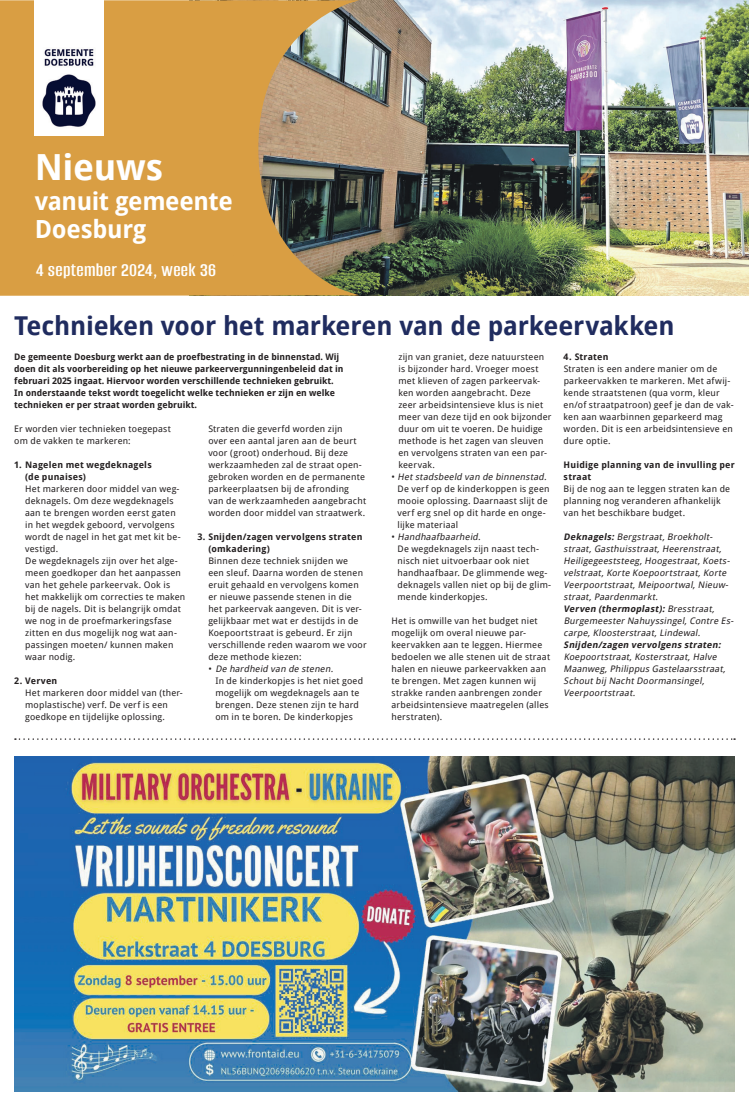
<style>
.page{position:relative;width:749px;height:1106px;background:#fff}
.page>*{position:absolute;margin:0;border:0;box-sizing:border-box;transform-origin:0 0}
.t1{font:700 36px "Droid Sans";letter-spacing:-.01em;color:#fff}
.t2{font:700 26px "Droid Sans";letter-spacing:-.005em;color:#202c5f}
.t3{font:700 25px/28px "Droid Sans";letter-spacing:-.015em;color:#fff}
.t4{font:600 20px "Alumni Sans";letter-spacing:.02em;color:#fff}
.t5{font:9px/12px "Droid Sans";letter-spacing:.02em;color:#231f20}
.t6{font:italic 9px/12px "Droid Sans";color:#231f20}
.t7{font:700 9px/12px "Droid Sans";color:#231f20}
.t8{font:700 9px/12px "Droid Sans";letter-spacing:.025em;color:#231f20}
.t9{font:700 9px/12px "Droid Sans";letter-spacing:.02em;color:#231f20}
.t10{font:italic 700 9px "Droid Sans";color:#231f20}
.s1{font-style:italic}
.s2{font-weight:700}
</style>
<div class="page">
<img style="left:359px;top:0;width:389px;height:295px">
<svg style="left:0;top:0;width:359px;height:296px;background:#c5964d"></svg>
<img style="left:35px;top:0;width:68px;height:136px">
<svg style="left:15px;top:738px;width:719px;height:2px"></svg>
<img style="left:14px;top:756px;width:720px;height:335px">
<h1 class="t1" style="left:35px;top:142px;width:130px">Nieuws</h1>
<h3 class="t3" style="left:35px;top:187px;width:199px">vanuit gemeente<br>Doesburg</h3>
<h3 class="t4" style="left:36px;top:259px;width:181px">4 september 2024, week 36</h3>
<h2 class="t2" style="left:14px;top:307px;width:661px">Technieken voor het markeren van de parkeervakken</h2>
<p class="t7" style="left:14px;top:351px;width:331px">De gemeente Doesburg werkt aan de proefbestrating in de binnenstad. Wij doen dit als voorbereiding op het nieuwe parkeervergunningenbeleid dat in februari 2025 ingaat. Hiervoor worden verschillende technieken gebruikt.<br>In onderstaande tekst wordt toegelicht welke technieken er zijn en welke technieken er per straat worden gebruikt.</p>
<p class="t5" style="left:14px;top:423px;width:158px">Er worden vier technieken toegepast om de vakken te markeren:</p>
<p class="t8" style="left:25px;top:459px;width:128px;text-indent:-11px">1. Nagelen met wegdeknagels (de punaises)</p>
<p class="t5" style="left:25px;top:483px;width:162px">Het markeren door middel van weg&shy;deknagels. Om deze wegdeknagels aan te brengen worden eerst gaten in het wegdek geboord, vervolgens wordt de nagel in het gat met kit be&shy;vestigd.<br>De wegdeknagels zijn over het alge&shy;meen goedkoper dan het aanpassen van het gehele parkeervak. Ook is het makkelijk om correcties te maken bij de nagels. Dit is belangrijk omdat we nog in de proefmarkeringsfase zitten en dus mogelijk nog wat aan&shy;passingen moeten/ kunnen maken waar nodig.</p>
<p class="t7" style="left:14px;top:675px;width:45px">2. Verven</p>
<p class="t5" style="left:25px;top:687px;width:159px">Het markeren door middel van (ther&shy;moplastische) verf. De verf is een goedkope en tijdelijke oplossing.</p>
<p class="t5" style="left:208px;top:422px;width:159px">Straten die geverfd worden zijn<br>over een aantal jaren aan de beurt voor (groot) onderhoud. Bij deze werkzaamheden zal de straat open&shy;gebroken worden en de permanente parkeerplaatsen bij de afronding van de werkzaamheden aangebracht worden door middel van straatwerk.</p>
<p class="t8" style="left:208px;top:531px;width:156px;text-indent:-11px">3. Snijden/zagen vervolgens straten (omkadering)</p>
<p class="t5" style="left:208px;top:555px;width:160px">Binnen deze techniek snijden we<br>een sleuf. Daarna worden de stenen eruit gehaald en vervolgens komen er nieuwe passende stenen in die het parkeervak aangeven. Dit is ver&shy;gelijkbaar met wat er destijds in de<br>Koepoortstraat is gebeurd. Er zijn verschillende reden waarom we voor deze methode kiezen:</p>
<p class="t5" style="left:215px;top:663px;width:149px;text-indent:-7px">• <span class="s1">De hardheid van de stenen.<br></span>In de kinderkopjes is het niet goed mogelijk om wegdeknagels aan te brengen. Deze stenen zijn te hard om in te boren. De kinderkopjes</p>
<p class="t5" style="left:398px;top:350px;width:154px">zijn van graniet, deze natuursteen is bijzonder hard. Vroeger moest met klieven of zagen parkeervak&shy;ken worden aangebracht. Deze<br>zeer arbeidsintensieve klus is niet meer van deze tijd en ook bijzonder duur om uit te voeren. De huidige methode is het zagen van sleuven en vervolgens straten van een par&shy;keervak.</p>
<p class="t5" style="left:397px;top:471px;width:153px;text-indent:-6px">• <span class="s1">Hetstadsbeeld van de binnenstad.<br></span>De verf op de kinderkoppen is geen mooie oplossing. Daarnaast slijt de verf erg snel op dit harde en onge&shy;lijke materiaal</p>
<p class="t5" style="left:397px;top:531px;width:155px;text-indent:-6px">• <span class="s1">Handhaafbaarheid.<br></span>De wegdeknagels zijn naast tech&shy;nisch niet uitvoerbaar ook niet handhaafbaar. De glimmende weg&shy;deknagels vallen niet op bij de glim&shy;mende kinderkopjes.</p>
<p class="t5" style="left:391px;top:615px;width:160px">Het is omwille van het budget niet mogelijk om overal nieuwe par&shy;keervakken aan te leggen. Hiermee bedoelen we alle stenen uit de straat halen en nieuwe parkeervakken aan te brengen. Met zagen kunnen wij strakke randen aanbrengen zonder arbeidsintensieve maatregelen (alles herstraten).</p>
<p class="t9" style="left:563px;top:350px;width:46px">4. Straten</p>
<p class="t5" style="left:563px;top:362px;width:171px">Straten is een andere manier om de parkeervakken te markeren. Met afwij&shy;kende straatstenen (qua vorm, kleur en/of straatpatroon) geef je dan de vak&shy;ken aan waarbinnen geparkeerd mag worden. Dit is een arbeidsintensieve en dure optie.</p>
<p class="t9" style="left:563px;top:459px;width:173px">Huidige planning van de invulling per straat</p>
<p class="t5" style="left:563px;top:482px;width:168px">Bij de nog aan te leggen straten kan de planning nog veranderen afhankelijk van het beschikbare budget.</p>
<p class="t6" style="left:563px;top:531px;width:173px"><span class="s2">Deknagels:</span>Bergstraat,Broekholt&shy;straat,Gasthuisstraat,Heerenstraat, Heiligegeeststeeg,Hoogestraat,Koets&shy;velstraat,Korte Koepoortstraat,Korte Veerpoortstraat,Meipoortwal,Nieuw&shy;straat,Paardenmarkt.<br><span class="s2">Verven (thermoplast):</span>Bresstraat, Burgemeester Nahuyssingel,Contre Es&shy;carpe,Kloosterstraat,Lindewal.</p>
<p class="t10" style="left:563px;top:638px;width:161px">Snijden/zagen vervolgens straten:</p>
<p class="t6" style="left:563px;top:650px;width:165px">Koepoortstraat,Kosterstraat,Halve<br>Maanweg,Philippus Gastelaarsstraat,<br>Schoutbij NachtDoormansingel,<br>Veerpoortstraat.</p>
</div>
